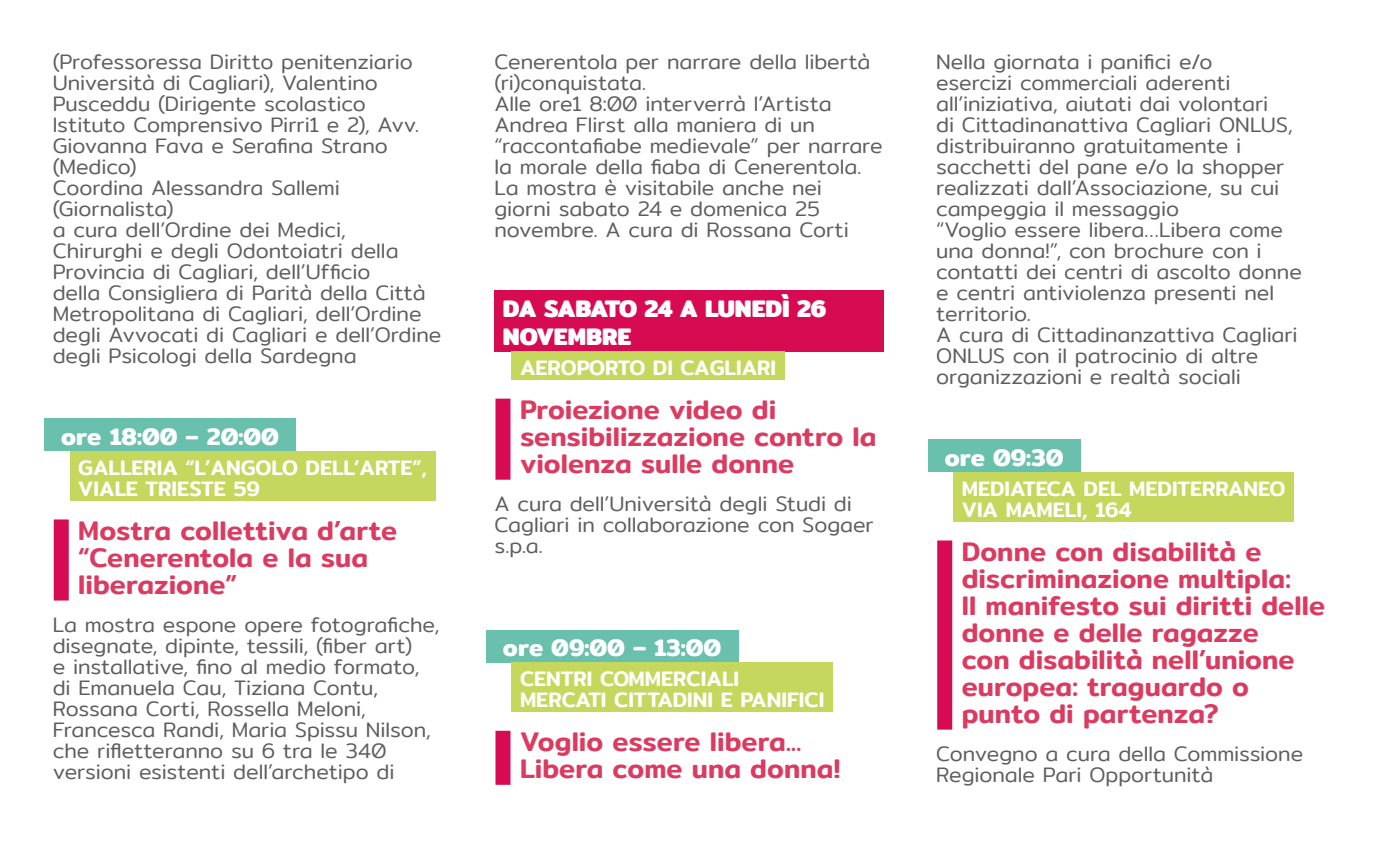
<style>
.page{position:relative;width:1378px;height:851px;background:#fff}
.page>*{position:absolute;margin:0;border:0;box-sizing:border-box;transform-origin:0 0}
.t1{font:500 27px/27px "Mitr";color:#db3b61}
.t2{font:600 24px "Mitr";color:#fff}
.t3{font:700 24px/28.8px "Mitr";color:#fff}
.t4{font:300 21px/21px "Mitr";letter-spacing:-.005em;color:#5f5e5e}
.t5{font:500 21px/21px "Mitr";color:#fff}
</style>
<div class="page">
<div style="left:44px;top:418px;width:252px;height:33px;background:#69c0ac"></div>
<div style="left:70px;top:451px;width:365px;height:50px;background:#c6d75e"></div>
<div style="left:54px;top:519px;width:15px;height:81px;background:#d60b52"></div>
<div style="left:494px;top:290px;width:389px;height:61px;background:#d60b52"></div>
<div style="left:511px;top:351px;width:274px;height:29px;background:#c6d75e"></div>
<div style="left:495px;top:398px;width:15px;height:81px;background:#d60b52"></div>
<div style="left:486px;top:629px;width:252px;height:33px;background:#69c0ac"></div>
<div style="left:511px;top:662px;width:322px;height:50px;background:#c6d75e"></div>
<div style="left:495px;top:730px;width:15px;height:54px;background:#d60b52"></div>
<div style="left:927px;top:439px;width:153px;height:33px;background:#69c0ac"></div>
<div style="left:953px;top:472px;width:341px;height:50px;background:#c6d75e"></div>
<div style="left:937px;top:540px;width:15px;height:189px;background:#d60b52"></div>
<p class="t4" style="left:53px;top:51px;width:390px">(Professoressa Diritto penitenziario<br>Università di Cagliari), Valentino<br>Pusceddu (Dirigente scolastico<br>Istituto Comprensivo Pirri1 e 2), Avv.<br>Giovanna Fava e Serafina Strano (Medico)<br>Coordina Alessandra Sallemi (Giornalista)<br>a cura dell’Ordine dei Medici,<br>Chirurghi e degli Odontoiatri della<br>Provincia di Cagliari, dell’Ufficio<br>della Consigliera di Parità della Città<br>Metropolitana di Cagliari, dell’Ordine degli Avvocati di Cagliari e dell’Ordine degli Psicologi della Sardegna</p>
<p class="t2" style="left:61px;top:419px;width:219px">ore 18:00 – 20:00</p>
<p class="t5" style="left:78px;top:457px;width:350px">GALLERIA “L’ANGOLO DELL’ARTE”,<br>VIALE TRIESTE 59</p>
<p class="t1" style="left:78px;top:516px;width:320px">Mostra collettiva d’arte “Cenerentola e la sua liberazione”</p>
<p class="t4" style="left:53px;top:614px;width:388px">La mostra espone opere fotografiche, disegnate, dipinte, tessili, (fiber art)<br>e installative, fino al medio formato, di Emanuela Cau, Tiziana Contu, Rossana Corti, Rossella Meloni, Francesca Randi, Maria Spissu Nilson, che rifletteranno su 6 tra le 340 versioni esistenti dell’archetipo di</p>
<p class="t4" style="left:494px;top:51px;width:390px">Cenerentola per narrare della libertà (ri)conquistata.<br>Alle ore1 8:00 interverrà l’Artista Andrea Flirst alla maniera di un “raccontafiabe medievale” per narrare la morale della fiaba di Cenerentola.<br>La mostra è visitabile anche nei giorni sabato 24 e domenica 25 novembre. A cura di Rossana Corti</p>
<p class="t3" style="left:503px;top:294px;width:325px">DA SABATO 24 A LUNEDÌ 26<br>NOVEMBRE</p>
<p class="t5" style="left:520px;top:357px;width:258px">AEROPORTO DI CAGLIARI</p>
<p class="t1" style="left:520px;top:396px;width:358px">Proiezione video di sensibilizzazione contro la violenza sulle donne</p>
<p class="t4" style="left:494px;top:493px;width:381px">A cura dell’Università degli Studi di<br>Cagliari in collaborazione con Sogaer s.p.a.</p>
<p class="t2" style="left:503px;top:630px;width:220px">ore 09:00 – 13:00</p>
<p class="t5" style="left:520px;top:668px;width:306px">CENTRI COMMERCIALI<br>MERCATI CITTADINI E PANIFICI</p>
<p class="t1" style="left:520px;top:728px;width:322px">Voglio essere libera...<br>Libera come una donna!</p>
<p class="t4" style="left:936px;top:51px;width:367px">Nella giornata i panifici e/o<br>esercizi commerciali aderenti all’iniziativa, aiutati dai volontari<br>di Cittadinanattiva Cagliari ONLUS, distribuiranno gratuitamente i sacchetti del pane e/o la shopper realizzati dall’Associazione, su cui campeggia il messaggio<br>“Voglio essere libera…Libera come una donna!”, con brochure con i contatti dei centri di ascolto donne e centri antiviolenza presenti nel territorio.<br>A cura di Cittadinanzattiva Cagliari<br>ONLUS con il patrocinio di altre organizzazioni e realtà sociali</p>
<p class="t2" style="left:945px;top:440px;width:120px">ore 09:30</p>
<p class="t5" style="left:962px;top:478px;width:325px">MEDIATECA DEL MEDITERRANEO<br>VIA MAMELI, 164</p>
<p class="t1" style="left:962px;top:537px;width:365px">Donne con disabilità e discriminazione multipla:<br>II manifesto sui diritti delle donne e delle ragazze<br>con disabilità nell’unione europea: traguardo o punto di partenza?</p>
<p class="t4" style="left:936px;top:743px;width:368px">Convegno a cura della Commissione<br>Regionale Pari Opportunità</p>
</div>
